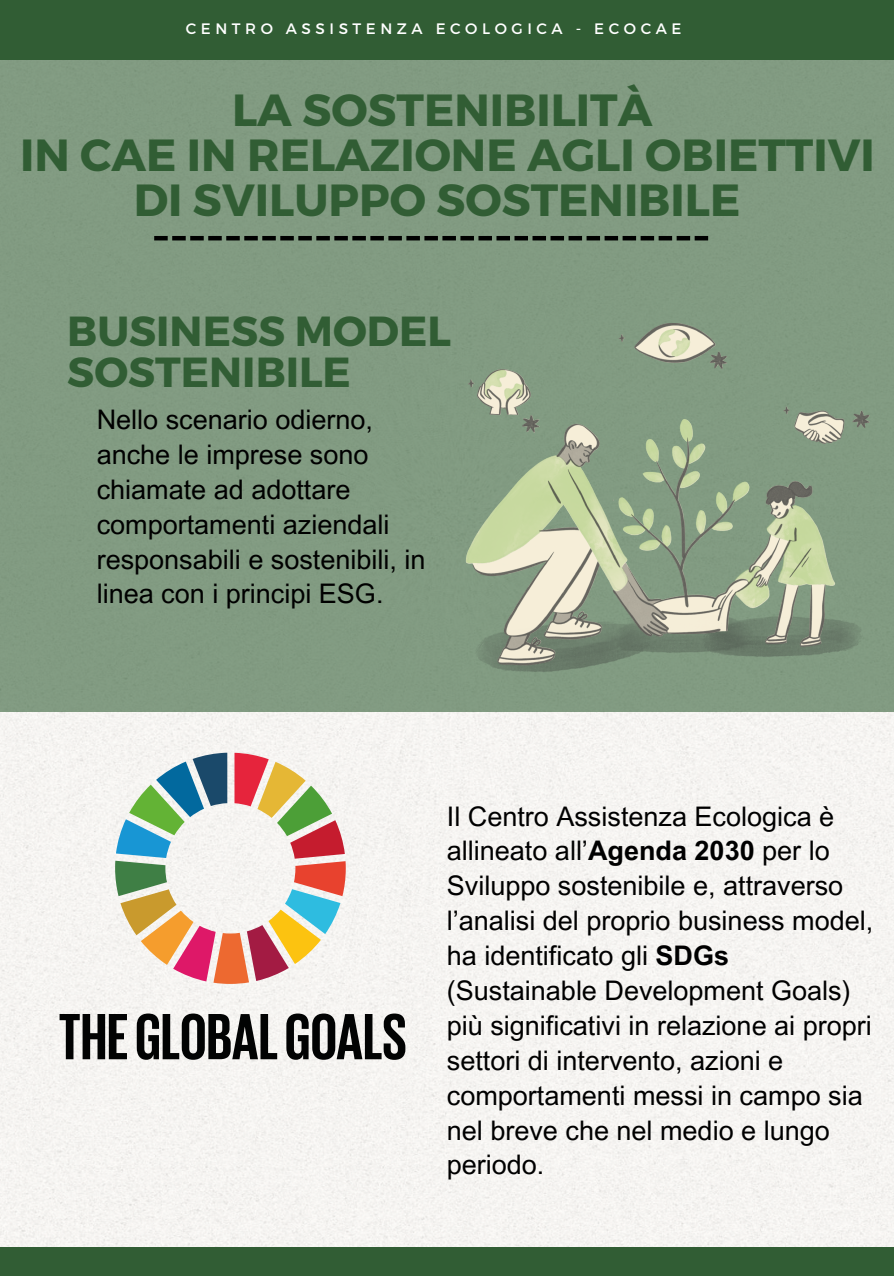
<style>
.page{position:relative;width:894px;height:1276px;background:#fff}
.page>*{position:absolute;margin:0;border:0;box-sizing:border-box;transform-origin:0 0}
.t1{font:700 45px/45px "Montserrat";color:#315d34;text-align:center}
.t2{font:700 42px/41.7px "Montserrat";color:#315d34}
.t3{font:27px/34.8px "Arial MT Pro";color:#000}
.t4{font:15.15px "Montserrat";letter-spacing:.3em;color:#fff}
.s1{font-weight:700}
</style>
<div class="page">
<div style="left:0;top:712px;width:893px;height:535px;background:#f6f4f2"></div>
<div style="left:0;top:0;width:893px;height:712px;background:#829b82"></div>
<svg style="left:137px;top:1013px;width:140px;height:47px"></svg>
<svg style="left:286px;top:1013px;width:119px;height:47px"></svg>
<svg style="left:60px;top:1014px;width:67px;height:45px"></svg>
<svg style="left:115px;top:753px;width:230px;height:231px"></svg>
<div style="left:0;top:0;width:893px;height:60px;background:#315d34"></div>
<svg style="left:154px;top:236px;width:554px;height:4px"></svg>
<svg style="left:466px;top:323px;width:403px;height:349px"></svg>
<div style="left:0;top:1247px;width:893px;height:29px;background:#315d34"></div>
<p class="t4" style="left:186px;top:19px;width:497px">CENTRO ASSISTENZA ECOLOGICA - ECOCAE</p>
<h1 class="t1" style="left:20px;top:85px;width:856px">LA SOSTENIBILITÀ<br>IN CAE IN RELAZIONE AGLI OBIETTIVI<br>DI SVILUPPO SOSTENIBILE</h1>
<h2 class="t2" style="left:67px;top:308px;width:385px">BUSINESS MODEL<br>SOSTENIBILE</h2>
<p class="t3" style="left:97px;top:405px;width:330px">Nello scenario odierno, anche le imprese sono chiamate ad adottare comportamenti aziendali responsabili e sostenibili, in linea con i principi ESG.</p>
<p class="t3" style="left:446px;top:802px;width:428px">Il Centro Assistenza Ecologica è allineato all’<span class="s1">Agenda 2030</span> per lo<br>Sviluppo sostenibile e, attraverso l’analisi del proprio business model, ha identificato gli <span class="s1">SDGs </span>(Sustainable Development Goals) più significativi in relazione ai propri settori di intervento, azioni e comportamenti messi in campo sia nel breve che nel medio e lungo periodo.</p>
</div>
